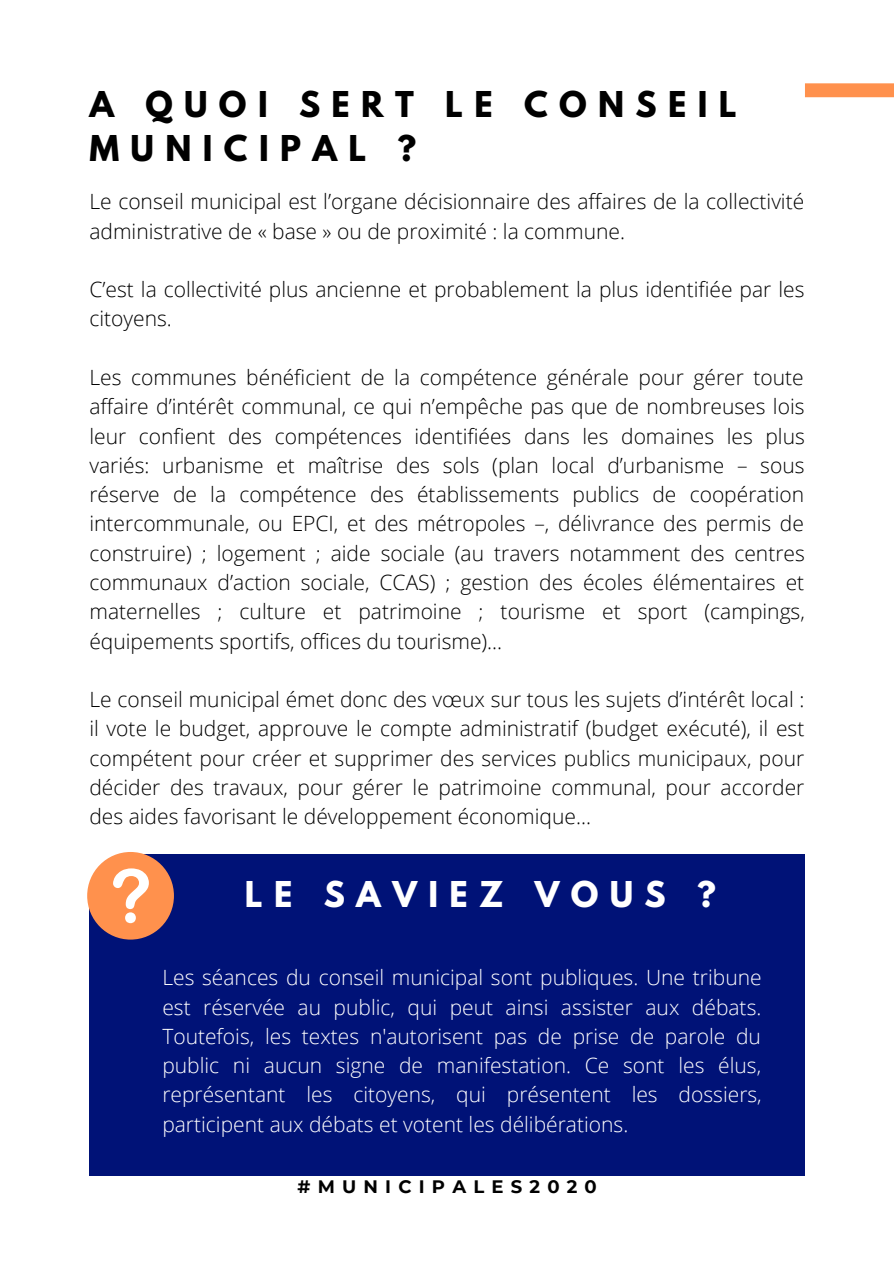
<style>
.page{position:relative;width:894px;height:1264px;background:#fff}
.page>*{position:absolute;margin:0;border:0;box-sizing:border-box;transform-origin:0 0}
.t1{font:700 31.5px/43.8px "League Spartan";letter-spacing:.36em;color:#000}
.t2{font:700 31.5px "League Spartan";letter-spacing:.36em;color:#fff}
.t3{font:300 21px/29.2px "Open Sans";color:#000}
.t4{font:300 21px/29.2px "Open Sans";color:#fff;text-align:justify}
.t5{font:700 18px "Montserrat";letter-spacing:.4em;color:#000}
</style>
<div class="page">
<div style="left:89px;top:854px;width:716px;height:321px;background:#001277"></div>
<div style="left:86px;top:853px;width:38px;height:38px;background:#fff"></div>
<div style="left:87px;top:852px;width:87px;height:87px;background:#ff914d;border-radius:50%"></div>
<svg style="left:113px;top:868px;width:36px;height:55px"></svg>
<svg style="left:805px;top:83px;width:88px;height:14px"></svg>
<h1 class="t1" style="left:89px;top:86px;width:648px">A QUOI SERT LE CONSEIL<br>MUNICIPAL ?</h1>
<p class="t3" style="left:89px;top:186px;width:716px">Le conseil municipal est l’organe décisionnaire des affaires de la collectivité administrative de « base » ou de proximité : la commune.</p>
<p class="t3" style="left:89px;top:274px;width:716px">C’est la collectivité plus ancienne et probablement la plus identifiée par les citoyens.</p>
<p class="t3" style="left:89px;top:362px;width:716px;text-align:justify">Les communes bénéficient de la compétence générale pour gérer toute affaire d’intérêt communal, ce qui n’empêche pas que de nombreuses lois leur confient des compétences identifiées dans les domaines les plus variés: urbanisme et maîtrise des sols (plan local d’urbanisme – sous réserve de la compétence des établissements publics de coopération intercommunale, ou EPCI, et des métropoles –, délivrance des permis de construire) ; logement ; aide sociale (au travers notamment des centres communaux d’action sociale, CCAS) ; gestion des écoles élémentaires et maternelles ; culture et patrimoine ; tourisme et sport (campings, équipements sportifs, offices du tourisme)...</p>
<p class="t3" style="left:89px;top:684px;width:716px;text-align:justify">Le conseil municipal émet donc des vœux sur tous les sujets d’intérêt local : il vote le budget, approuve le compte administratif (budget exécuté), il est compétent pour créer et supprimer des services publics municipaux, pour décider des travaux, pour gérer le patrimoine communal, pour accorder des aides favorisant le développement économique...</p>
<h1 class="t2" style="left:245px;top:878px;width:472px">LE SAVIEZ VOUS ?</h1>
<p class="t4" style="left:162px;top:962px;width:600px">Les séances du conseil municipal sont publiques. Une tribune est réservée au public, qui peut ainsi assister aux débats.<br>Toutefois, les textes n'autorisent pas de prise de parole du public ni aucun signe de manifestation. Ce sont les élus, représentant les citoyens, qui présentent les dossiers, participent aux débats et votent les délibérations.</p>
<p class="t5" style="left:297px;top:1175px;width:301px">#MUNICIPALES2020</p>
</div>
